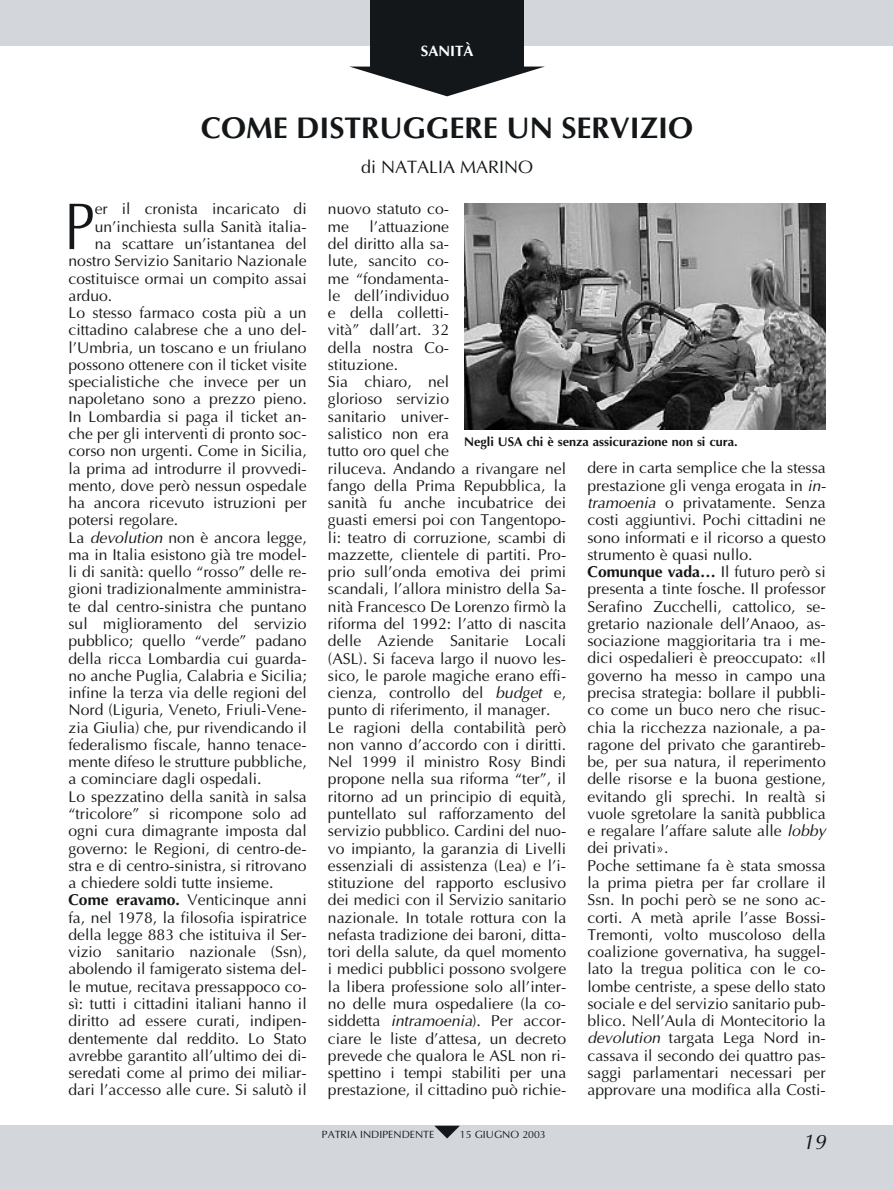
<style>
.page{position:relative;width:893px;height:1190px;background:#fff}
.page>*{position:absolute;margin:0;border:0;box-sizing:border-box;transform-origin:0 0}
.t1{font:66.45px "Optima";color:#141719;scale:.8 1}
.t2{font:700 30px "Optima";color:#141719}
.t3{font:italic 21px "Optima";color:#141719}
.t4{font:18px "Optima";color:#141719}
.t5{font:15.75px/17.2px "Optima";color:#141719}
.t6{font:700 15px "Optima";color:#fff}
.t7{font:700 12.75px "Optima";color:#141719}
.t8{font:10.5px "Optima";color:#141719}
.s1{font-style:italic}
.s2{font-weight:700}
</style>
<div class="page">
<div style="left:0;top:1125px;width:892px;height:64px;background:#d3d6db"></div>
<div style="left:0;top:0;width:892px;height:45px;background:#d3d6db"></div>
<div style="left:370px;top:0;width:153px;height:67px;background:#141719"></div>
<svg style="left:351px;top:67px;width:192px;height:29px"></svg>
<svg style="left:434px;top:1125px;width:26px;height:13px"></svg>
<img style="left:464px;top:204px;width:361px;height:225px">
<p class="t6" style="left:421px;top:44px;width:54px">SANITÀ</p>
<h2 class="t2" style="left:201px;top:115px;width:493px">COME DISTRUGGERE UN SERVIZIO</h2>
<p class="t4" style="left:361px;top:159px;width:174px">di NATALIA MARINO</p>
<h1 class="t1" style="left:65px;top:199px;width:38px">P</h1>
<p class="t5" style="left:95px;top:202px;width:213px">er il cronista incaricato di</p>
<p class="t5" style="left:95px;top:219px;width:213px">un’inchiesta sulla Sanità italia-</p>
<p class="t5" style="left:95px;top:236px;width:213px">na scattare un’istantanea del</p>
<p class="t5" style="left:68px;top:254px;width:240px">nostro Servizio Sanitario Nazionale</p>
<p class="t5" style="left:68px;top:271px;width:240px">costituisce ormai un compito assai</p>
<p class="t5" style="left:68px;top:288px;width:45px">arduo.</p>
<p class="t5" style="left:68px;top:306px;width:240px">Lo stesso farmaco costa più a un</p>
<p class="t5" style="left:68px;top:323px;width:240px">cittadino calabrese che a uno del-</p>
<p class="t5" style="left:68px;top:340px;width:240px">l’Umbria, un toscano e un friulano</p>
<p class="t5" style="left:68px;top:357px;width:240px">possono ottenere con il ticket visite</p>
<p class="t5" style="left:68px;top:375px;width:240px">specialistiche che invece per un</p>
<p class="t5" style="left:68px;top:392px;width:240px">napoletano sono a prezzo pieno.</p>
<p class="t5" style="left:68px;top:409px;width:240px">In Lombardia si paga il ticket an-</p>
<p class="t5" style="left:68px;top:426px;width:240px">che per gli interventi di pronto soc-</p>
<p class="t5" style="left:68px;top:444px;width:240px">corso non urgenti. Come in Sicilia,</p>
<p class="t5" style="left:68px;top:461px;width:240px">la prima ad introdurre il provvedi-</p>
<p class="t5" style="left:68px;top:478px;width:240px">mento, dove però nessun ospedale</p>
<p class="t5" style="left:68px;top:495px;width:240px">ha ancora ricevuto istruzioni per</p>
<p class="t5" style="left:68px;top:513px;width:111px">potersi regolare.</p>
<p class="t5" style="left:68px;top:530px;width:240px">La <span class="s1">devolution</span> non è ancora legge,</p>
<p class="t5" style="left:68px;top:547px;width:240px">ma in Italia esistono già tre model-</p>
<p class="t5" style="left:68px;top:565px;width:240px">li di sanità: quello “rosso” delle re-</p>
<p class="t5" style="left:68px;top:582px;width:240px">gioni tradizionalmente amministra-</p>
<p class="t5" style="left:68px;top:599px;width:240px">te dal centro-sinistra che puntano</p>
<p class="t5" style="left:68px;top:616px;width:240px">sul miglioramento del servizio</p>
<p class="t5" style="left:68px;top:634px;width:240px">pubblico; quello “verde” padano</p>
<p class="t5" style="left:68px;top:651px;width:240px">della ricca Lombardia cui guarda-</p>
<p class="t5" style="left:68px;top:668px;width:240px">no anche Puglia, Calabria e Sicilia;</p>
<p class="t5" style="left:68px;top:685px;width:240px">infine la terza via delle regioni del</p>
<p class="t5" style="left:68px;top:703px;width:240px">Nord (Liguria, Veneto, Friuli-Vene-</p>
<p class="t5" style="left:68px;top:720px;width:240px">zia Giulia) che, pur rivendicando il</p>
<p class="t5" style="left:68px;top:737px;width:240px">federalismo fiscale, hanno tenace-</p>
<p class="t5" style="left:68px;top:754px;width:240px">mente difeso le strutture pubbliche,</p>
<p class="t5" style="left:68px;top:772px;width:194px">a cominciare dagli ospedali.</p>
<p class="t5" style="left:68px;top:789px;width:240px">Lo spezzatino della sanità in salsa</p>
<p class="t5" style="left:68px;top:806px;width:240px">“tricolore” si ricompone solo ad</p>
<p class="t5" style="left:68px;top:823px;width:240px">ogni cura dimagrante imposta dal</p>
<p class="t5" style="left:68px;top:841px;width:240px">governo: le Regioni, di centro-de-</p>
<p class="t5" style="left:68px;top:858px;width:240px">stra e di centro-sinistra, si ritrovano</p>
<p class="t5" style="left:68px;top:875px;width:206px">a chiedere soldi tutte insieme.</p>
<p class="t5" style="left:68px;top:893px;width:240px"><span class="s2">Come eravamo.</span> Venticinque anni</p>
<p class="t5" style="left:68px;top:910px;width:240px">fa, nel 1978, la filosofia ispiratrice</p>
<p class="t5" style="left:68px;top:927px;width:240px">della legge 883 che istituiva il Ser-</p>
<p class="t5" style="left:68px;top:944px;width:240px">vizio sanitario nazionale (Ssn),</p>
<p class="t5" style="left:68px;top:962px;width:240px">abolendo il famigerato sistema del-</p>
<p class="t5" style="left:68px;top:979px;width:240px">le mutue, recitava pressappoco co-</p>
<p class="t5" style="left:68px;top:996px;width:240px">sì: tutti i cittadini italiani hanno il</p>
<p class="t5" style="left:68px;top:1013px;width:240px">diritto ad essere curati, indipen-</p>
<p class="t5" style="left:68px;top:1031px;width:240px">dentemente dal reddito. Lo Stato</p>
<p class="t5" style="left:68px;top:1048px;width:240px">avrebbe garantito all’ultimo dei di-</p>
<p class="t5" style="left:68px;top:1065px;width:240px">seredati come al primo dei miliar-</p>
<p class="t5" style="left:68px;top:1082px;width:240px">dari l’accesso alle cure. Si salutò il</p>
<p class="t5" style="left:328px;top:202px;width:123px">nuovo statuto co&shy;me</p>
<p class="t5" style="left:328px;top:219px;width:240px;text-indent:41px">l’attuazione<br>del diritto alla sa-<br>lute, sancito co-<br>me “fondamenta-<br>le dell’individuo<br>e della colletti-<br>vità” dall’art. 32<br>della nostra Co-<br>stituzione.<br>Sia chiaro, nel<br>glorioso servizio<br>sanitario univer-<br>salistico non era<br>tutto oro quel che<br>riluceva. Andando a rivangare nel fango della Prima Repubblica, la sanità fu anche incubatrice dei guasti emersi poi con Tangentopo&shy;li: teatro di corruzione, scambi di mazzette, clientele di partiti. Pro&shy;prio sull’onda emotiva dei primi scandali, l’allora ministro della Sa&shy;nità Francesco De Lorenzo firmò la riforma del 1992: l’atto di nascita delle Aziende Sanitarie Locali (ASL). Si faceva largo il nuovo les&shy;sico, le parole magiche erano effi&shy;cienza, controllo del <span class="s1">budget</span> e, punto di riferimento, il manager.<br>Le ragioni della contabilità però non vanno d’accordo con i diritti.<br>Nel 1999 il ministro Rosy Bindi propone nella sua riforma “ter”, il ritorno ad un principio di equità, puntellato sul rafforzamento del servizio pubblico. Cardini del nuo&shy;vo impianto, la garanzia di Livelli essenziali di assistenza (Lea) e l’i&shy;stituzione del rapporto esclusivo dei medici con il Servizio sanitario nazionale. In totale rottura con la nefasta tradizione dei baroni, ditta&shy;tori della salute, da quel momento i medici pubblici possono svolgere la libera professione solo all’inter&shy;no delle mura ospedaliere (la co&shy;siddetta <span class="s1">intramoenia</span>). Per accor&shy;ciare le liste d’attesa, un decreto prevede che qualora le ASL non ri&shy;spettino i tempi stabiliti per una prestazione, il cittadino può richie-</p>
<p class="t7" style="left:464px;top:437px;width:275px">Negli USA chi è senza assicurazione non si cura.</p>
<p class="t5" style="left:587px;top:461px;width:240px">dere in carta semplice che la stessa prestazione gli venga erogata in <span class="s1">in&shy;tramoenia</span> o privatamente. Senza costi aggiuntivi. Pochi cittadini ne sono informati e il ricorso a questo strumento è quasi nullo.<br><span class="s2">Comunque vada…</span> Il futuro però si presenta a tinte fosche. Il professor Serafino Zucchelli, cattolico, se&shy;gretario nazionale dell’Anaoo, as&shy;sociazione maggioritaria tra i me&shy;dici ospedalieri è preoccupato: «Il governo ha messo in campo una precisa strategia: bollare il pubbli&shy;co come un buco nero che risuc&shy;chia la ricchezza nazionale, a pa&shy;ragone del privato che garantireb&shy;be, per sua natura, il reperimento delle risorse e la buona gestione, evitando gli sprechi. In realtà si vuole sgretolare la sanità pubblica e regalare l’affare salute alle <span class="s1">lobby </span>dei privati».<br>Poche settimane fa è stata smossa la prima pietra per far crollare il Ssn. In pochi però se ne sono ac&shy;corti. A metà aprile l’asse Bossi-Tremonti, volto muscoloso della coalizione governativa, ha suggel&shy;lato la tregua politica con le co&shy;lombe centriste, a spese dello stato sociale e del servizio sanitario pub&shy;blico. Nell’Aula di Montecitorio la <span class="s1">devolution</span> targata Lega Nord in&shy;cassava il secondo dei quattro pas&shy;saggi parlamentari necessari per approvare una modifica alla Costi-</p>
<p class="t8" style="left:322px;top:1130px;width:114px">PATRIA INDIPENDENTE</p>
<p class="t8" style="left:460px;top:1130px;width:87px">15 GIUGNO 2003</p>
<h3 class="t3" style="left:802px;top:1132px;width:25px">19</h3>
</div>
